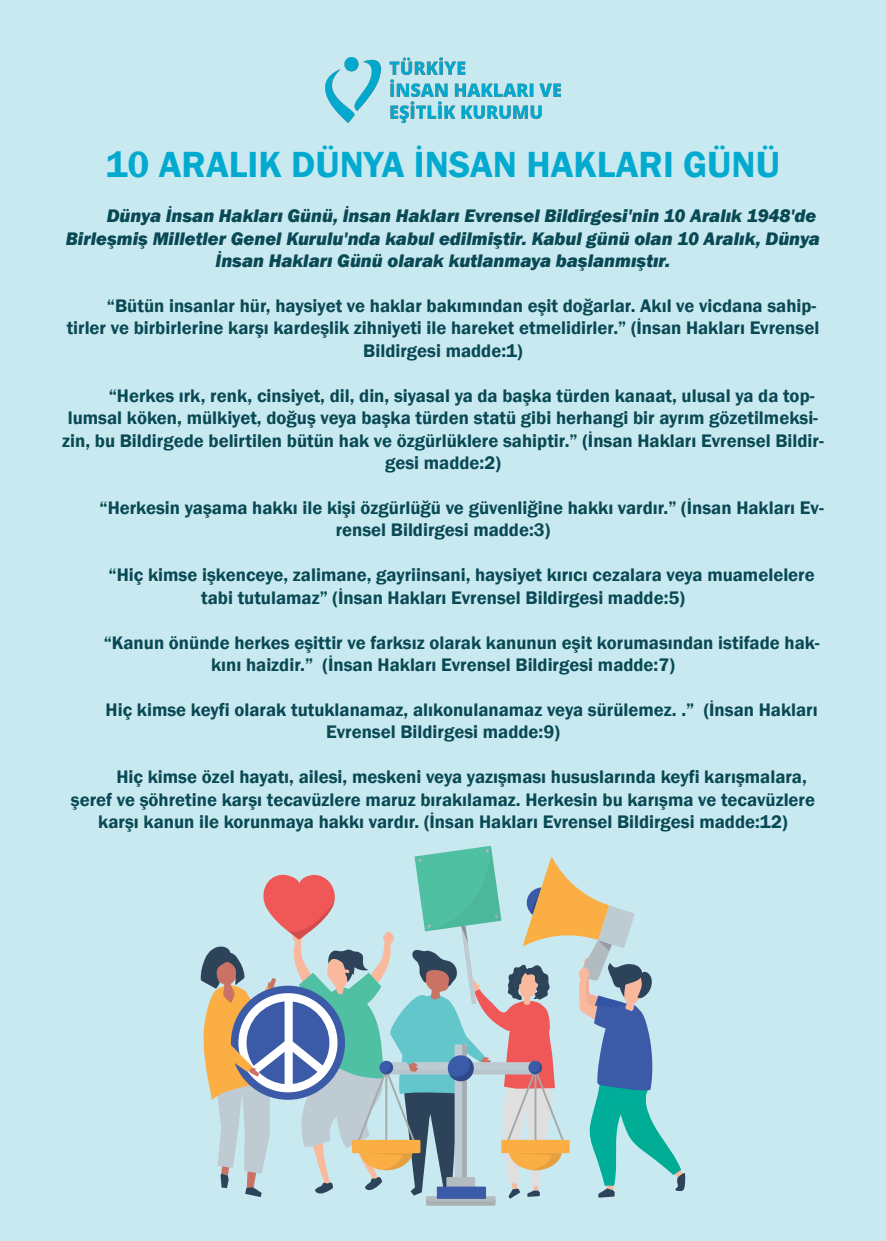
<style>
.page{position:relative;width:886px;height:1241px;background:#fff}
.page>*{position:absolute;margin:0;border:0;box-sizing:border-box;transform-origin:0 0}
.t1{font:600 37.38px "Franklin Gothic";color:#03aacf}
.t2{font:600 18.69px/22.4px "Franklin Gothic";color:#084954}
.t3{font:italic 800 18.69px "Franklin Gothic";color:#084954}
</style>
<div class="page">
<div style="left:0;top:0;width:885px;height:1240px;background:#c9e9f0"></div>
<svg style="left:201px;top:845px;width:484px;height:360px"></svg>
<img style="left:325px;top:57px;width:236px;height:65px">
<h1 class="t1" style="left:106px;top:142px;width:676px">10 ARALIK DÜNYA İNSAN HAKLARI GÜNÜ</h1>
<p class="t3" style="left:107px;top:204px;width:711px">Dünya İnsan Hakları Günü, İnsan Hakları Evrensel Bildirgesi'nin 10 Aralık 1948'de</p>
<p class="t3" style="left:66px;top:226px;width:755px">Birleşmiş Milletler Genel Kurulu'nda kabul edilmiştir. Kabul günü olan 10 Aralık, Dünya</p>
<p class="t3" style="left:216px;top:249px;width:456px">İnsan Hakları Günü olarak kutlanmaya başlanmıştır.</p>
<p class="t2" style="left:107px;top:295px;width:711px">“Bütün insanlar hür, haysiyet ve haklar bakımından eşit doğarlar. Akıl ve vicdana sahip-</p>
<p class="t2" style="left:67px;top:317px;width:754px">tirler ve birbirlerine karşı kardeşlik zihniyeti ile hareket etmelidirler.” (İnsan Hakları Evrensel</p>
<p class="t2" style="left:363px;top:339px;width:161px">Bildirgesi madde:1)</p>
<p class="t2" style="left:109px;top:384px;width:707px">“Herkes ırk, renk, cinsiyet, dil, din, siyasal ya da başka türden kanaat, ulusal ya da top-</p>
<p class="t2" style="left:68px;top:407px;width:752px">lumsal köken, mülkiyet, doğuş veya başka türden statü gibi herhangi bir ayrım gözetilmeksi-</p>
<p class="t2" style="left:62px;top:429px;width:763px">zin, bu Bildirgede belirtilen bütün hak ve özgürlüklere sahiptir.” (İnsan Hakları Evrensel Bildir-</p>
<p class="t2" style="left:385px;top:452px;width:117px">gesi madde:2)</p>
<p class="t2" style="left:336px;top:496px;width:490px;text-indent:-236px">“Herkesin yaşama hakkı ile kişi özgürlüğü ve güvenliğine hakkı vardır.” (İnsan Hakları Ev&shy;rensel Bildirgesi madde:3)</p>
<p class="t2" style="left:201px;top:564px;width:615px;text-indent:-92px">“Hiç kimse işkenceye, zalimane, gayriinsani, haysiyet kırıcı cezalara veya muamelelere tabi tutulamaz” (İnsan Hakları Evrensel Bildirgesi madde:5)</p>
<p class="t2" style="left:211px;top:631px;width:610px;text-indent:-107px">“Kanun önünde herkes eşittir ve farksız olarak kanunun eşit korumasından istifade hak&shy;kını haizdir.” (İnsan Hakları Evrensel Bildirgesi madde:7)</p>
<p class="t2" style="left:326px;top:698px;width:493px;text-indent:-220px">Hiç kimse keyfi olarak tutuklanamaz, alıkonulanamaz veya sürülemez. .” (İnsan Hakları<br>Evrensel Bildirgesi madde:9)</p>
<p class="t2" style="left:116px;top:766px;width:692px">Hiç kimse özel hayatı, ailesi, meskeni veya yazışması hususlarında keyfi karışmalara,</p>
<p class="t2" style="left:71px;top:788px;width:746px">şeref ve şöhretine karşı tecavüzlere maruz bırakılamaz. Herkesin bu karışma ve tecavüzlere</p>
<p class="t2" style="left:98px;top:810px;width:691px">karşı kanun ile korunmaya hakkı vardır. (İnsan Hakları Evrensel Bildirgesi madde:12)</p>
</div>
